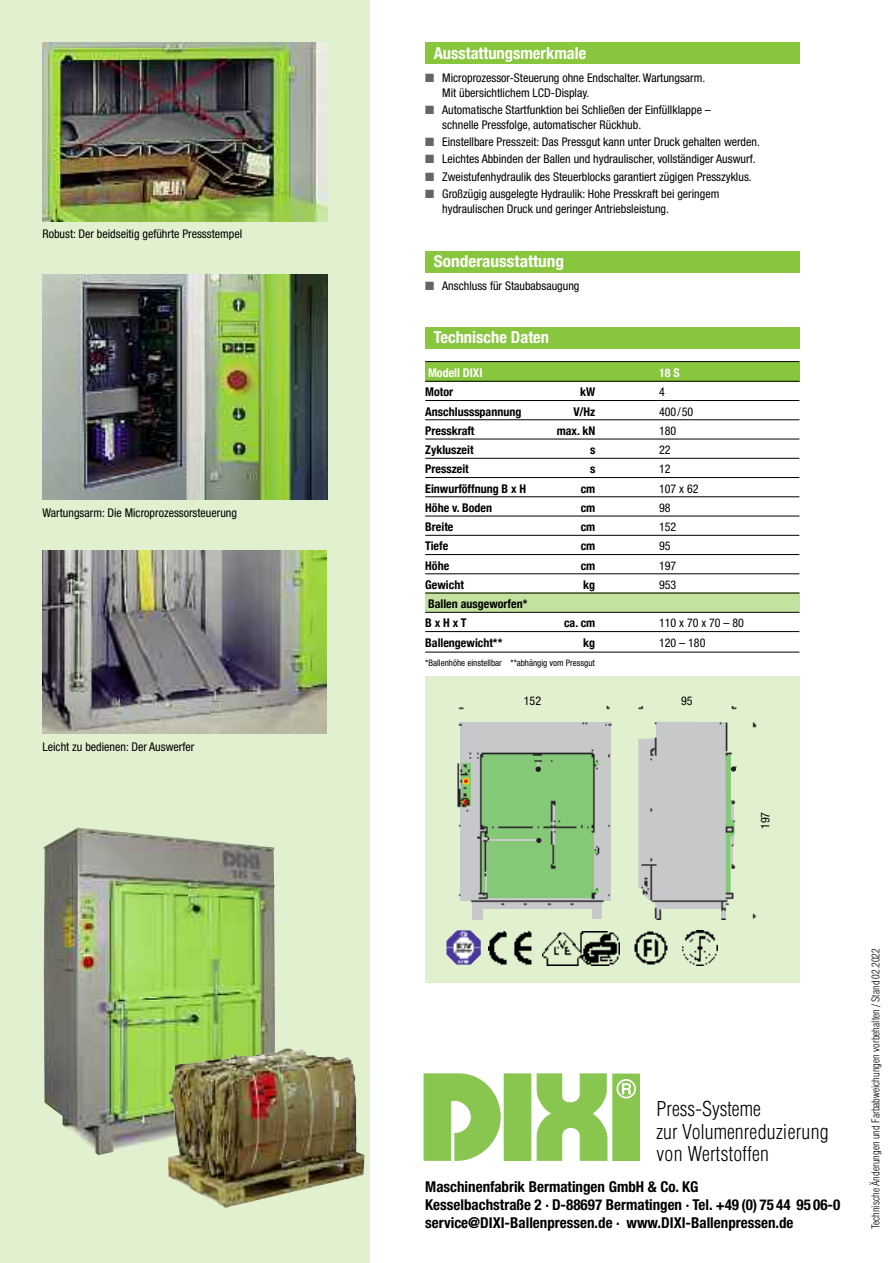
<style>
.page{position:relative;width:893px;height:1263px;background:#fff}
.page>*{position:absolute;margin:0;border:0;box-sizing:border-box;transform-origin:0 0}
.t1{font:300 condensed 19.95px/23px "Helvetica";letter-spacing:.015em;color:#000}
.t2{font:700 condensed 16.5px "Helvetica Neue";color:#fff}
.t3{font:700 condensed 16.5px "Helvetica Neue";color:#fff;scale:1.05 1}
.t4{font:700 condensed 15px/18px "Helvetica Neue";color:#000}
.t5{font:condensed 12px/15px "Helvetica Neue";color:#000}
.t6{font:700 condensed 12px/19.2px "Helvetica Neue";color:#000}
.t7{font:700 condensed 12px "Helvetica Neue";color:#fff}
.t8{font:300 condensed 10.5px "Helvetica";color:#000}
.t9{font:condensed 9px "Helvetica Neue";color:#000}
.s1{color:#666}
</style>
<div class="page">
<div style="left:0;top:0;width:370px;height:1263px;background:#e1f1cf"></div>
<div style="left:425px;top:592px;width:374px;height:20px;background:#c4e29f"></div>
<div style="left:425px;top:362px;width:374px;height:19px;background:#88c63e"></div>
<hr style="left:425px;top:361px;width:374px;height:1px;background:#000">
<hr style="left:425px;top:381px;width:374px;height:1px;background:#000">
<hr style="left:425px;top:400px;width:374px;height:1px;background:#000">
<hr style="left:425px;top:419px;width:374px;height:1px;background:#000">
<hr style="left:425px;top:439px;width:374px;height:1px;background:#000">
<hr style="left:425px;top:458px;width:374px;height:1px;background:#000">
<hr style="left:425px;top:477px;width:374px;height:1px;background:#000">
<hr style="left:425px;top:496px;width:374px;height:1px;background:#000">
<hr style="left:425px;top:516px;width:374px;height:1px;background:#000">
<hr style="left:425px;top:535px;width:374px;height:1px;background:#000">
<hr style="left:425px;top:554px;width:374px;height:1px;background:#000">
<hr style="left:425px;top:573px;width:374px;height:1px;background:#000">
<hr style="left:425px;top:593px;width:374px;height:1px;background:#000">
<hr style="left:425px;top:612px;width:374px;height:1px;background:#000">
<hr style="left:425px;top:631px;width:374px;height:1px;background:#000">
<hr style="left:425px;top:652px;width:374px;height:1px;background:#000">
<div style="left:425px;top:43px;width:374px;height:21px;background:#88c63e"></div>
<div style="left:425px;top:327px;width:374px;height:22px;background:#88c63e"></div>
<div style="left:425px;top:251px;width:374px;height:21px;background:#88c63e"></div>
<img style="left:44px;top:827px;width:231px;height:328px">
<img style="left:43px;top:43px;width:284px;height:178px">
<img style="left:43px;top:274px;width:284px;height:225px">
<img style="left:43px;top:551px;width:284px;height:182px">
<img style="left:168px;top:1048px;width:197px;height:159px">
<div style="left:425px;top:676px;width:374px;height:306px;background:#e1f1cf"></div>
<img style="left:447px;top:930px;width:34px;height:34px">
<img style="left:634px;top:931px;width:34px;height:34px">
<img style="left:683px;top:931px;width:34px;height:35px">
<img style="left:542px;top:932px;width:77px;height:33px">
<img style="left:488px;top:931px;width:44px;height:34px">
<img style="left:457px;top:707px;width:300px;height:213px">
<svg style="left:424px;top:1074px;width:77px;height:87px"></svg>
<div style="left:504px;top:1074px;width:27px;height:86px;background:#89c650"></div>
<svg style="left:537px;top:1074px;width:70px;height:87px"></svg>
<div style="left:613px;top:1074px;width:26px;height:86px;background:#89c650"></div>
<div style="left:613px;top:1074px;width:27px;height:87px;border:1px solid #89c650"></div>
<div style="left:616px;top:1079px;width:20px;height:19px;border:2px solid #fff;border-radius:50%"></div>
<svg style="left:622px;top:1083px;width:9px;height:11px"></svg>
<p class="t5" style="left:43px;top:227px;width:201px">Robust: Der beidseitig geführte Pressstempel</p>
<p class="t5" style="left:43px;top:506px;width:196px">Wartungsarm: Die Microprozessorsteuerung</p>
<p class="t5" style="left:43px;top:740px;width:153px">Leicht zu bedienen: Der Auswerfer</p>
<h2 class="t2" style="left:434px;top:47px;width:154px">Ausstattungsmerkmale</h2>
<p class="t5" style="left:442px;top:71px;width:265px;text-indent:-17px"><span class="s1">■</span> Microprozessor-Steuerung ohne Endschalter. Wartungsarm.<br>Mit übersichtlichem LCD-Display.</p>
<p class="t5" style="left:442px;top:103px;width:270px;text-indent:-17px"><span class="s1">■</span> Automatische Startfunktion bei Schließen der Einfüllklappe – schnelle Pressfolge, automatischer Rückhub.</p>
<p class="t5" style="left:425px;top:136px;width:336px"><span class="s1">■</span> Einstellbare Presszeit: Das Pressgut kann unter Druck gehalten werden.</p>
<p class="t5" style="left:425px;top:153px;width:332px"><span class="s1">■</span> Leichtes Abbinden der Ballen und hydraulischer, vollständiger Auswurf.</p>
<p class="t5" style="left:425px;top:170px;width:328px"><span class="s1">■</span> Zweistufenhydraulik des Steuerblocks garantiert zügigen Presszyklus.</p>
<p class="t5" style="left:442px;top:187px;width:279px;text-indent:-17px"><span class="s1">■</span> Großzügig ausgelegte Hydraulik: Hohe Presskraft bei geringem hydraulischen Druck und geringer Antriebsleistung.</p>
<h2 class="t3" style="left:434px;top:255px;width:126px">Sonderausstattung</h2>
<p class="t5" style="left:425px;top:280px;width:156px"><span class="s1">■</span> Anschluss für Staubabsaugung</p>
<h2 class="t2" style="left:434px;top:332px;width:117px">Technische Daten</h2>
<p class="t7" style="left:428px;top:366px;width:56px">Modell DIXI</p>
<p class="t7" style="left:659px;top:366px;width:22px">18 S</p>
<p class="t6" style="left:425px;top:382px;width:29px">Motor</p>
<p class="t6" style="left:580px;top:382px;width:17px">kW</p>
<p class="t5" style="left:659px;top:386px;width:7px">4</p>
<p class="t6" style="left:425px;top:402px;width:98px">Anschlussspannung</p>
<p class="t6" style="left:573px;top:402px;width:23px">V/Hz</p>
<p class="t5" style="left:659px;top:405px;width:36px">400/50</p>
<p class="t6" style="left:425px;top:421px;width:51px">Presskraft</p>
<p class="t6" style="left:557px;top:421px;width:40px">max. kN</p>
<p class="t5" style="left:659px;top:424px;width:19px">180</p>
<p class="t6" style="left:425px;top:440px;width:50px">Zykluszeit</p>
<p class="t6" style="left:590px;top:440px;width:7px">s</p>
<p class="t5" style="left:659px;top:443px;width:13px">22</p>
<p class="t6" style="left:425px;top:459px;width:45px">Presszeit</p>
<p class="t6" style="left:590px;top:459px;width:7px">s</p>
<p class="t5" style="left:659px;top:463px;width:13px">12</p>
<p class="t6" style="left:425px;top:479px;width:103px">Einwurföffnung B x H</p>
<p class="t6" style="left:581px;top:479px;width:16px">cm</p>
<p class="t5" style="left:659px;top:482px;width:41px">107 x 62</p>
<p class="t6" style="left:425px;top:498px;width:68px">Höhe v. Boden</p>
<p class="t6" style="left:581px;top:498px;width:16px">cm</p>
<p class="t5" style="left:659px;top:501px;width:13px">98</p>
<p class="t6" style="left:425px;top:517px;width:30px">Breite</p>
<p class="t6" style="left:581px;top:517px;width:16px">cm</p>
<p class="t5" style="left:659px;top:520px;width:19px">152</p>
<p class="t6" style="left:425px;top:536px;width:25px">Tiefe</p>
<p class="t6" style="left:581px;top:536px;width:16px">cm</p>
<p class="t5" style="left:659px;top:540px;width:13px">95</p>
<p class="t6" style="left:425px;top:556px;width:25px">Höhe</p>
<p class="t6" style="left:581px;top:556px;width:16px">cm</p>
<p class="t5" style="left:659px;top:559px;width:19px">197</p>
<p class="t6" style="left:425px;top:575px;width:40px">Gewicht</p>
<p class="t6" style="left:583px;top:575px;width:13px">kg</p>
<p class="t5" style="left:659px;top:578px;width:19px">953</p>
<p class="t6" style="left:425px;top:594px;width:104px">Ballen ausgeworfen*<br>BxHxT</p>
<p class="t6" style="left:564px;top:613px;width:33px">ca. cm</p>
<p class="t5" style="left:659px;top:617px;width:86px">110x70x70–80</p>
<p class="t6" style="left:425px;top:633px;width:79px">Ballengewicht**</p>
<p class="t6" style="left:583px;top:633px;width:13px">kg</p>
<p class="t5" style="left:659px;top:636px;width:48px">120 – 180</p>
<p class="t9" style="left:425px;top:659px;width:171px">*Ballenhöhe einstellbar **abhängig vom Pressgut</p>
<p class="t5" style="left:524px;top:694px;width:19px">152</p>
<p class="t5" style="left:681px;top:694px;width:13px">95</p>
<p class="t5" style="left:759px;top:829px;width:19px;rotate:-90deg">197</p>
<h1 class="t1" style="left:657px;top:1097px;width:174px">Press-Systeme<br>zur Volumenreduzierung von Wertstoffen</h1>
<p class="t4" style="left:425px;top:1179px;width:417px">Maschinenfabrik Bermatingen GmbH &amp; Co. KG<br>Kesselbachstraße 2 . D-88697 Bermatingen . Tel. +49 (0) 75 44 95 06-0 service@DIXI-Ballenpressen.de . www.DIXI-Ballenpressen.de</p>
<p class="t8" style="left:870px;top:1229px;width:282px;rotate:-90deg">Technische Änderungen und Farbabweichungen vorbehalten / Stand 02.2022</p>
</div>
